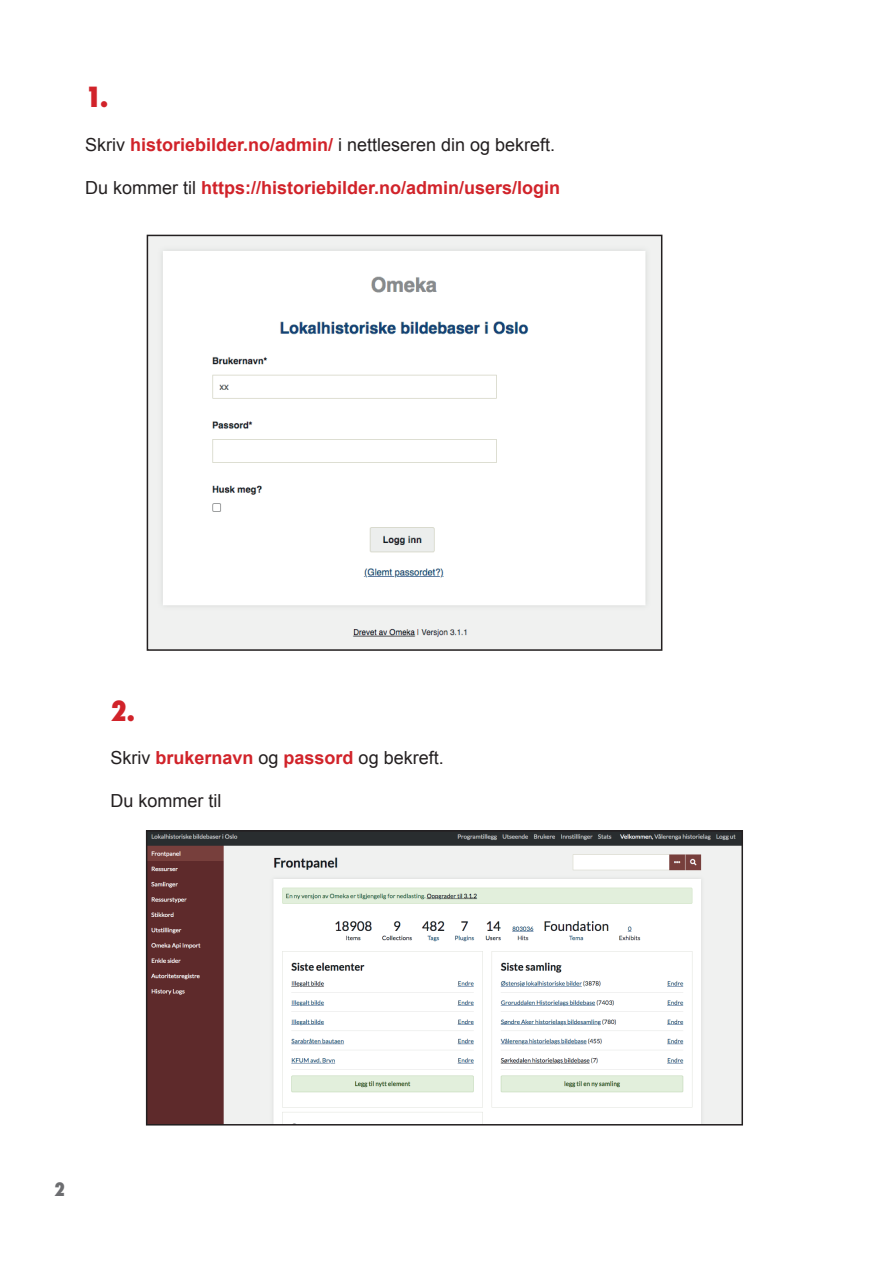
<style>
.page{position:relative;width:893px;height:1263px;background:#fff}
.page>*{position:absolute;margin:0;border:0;box-sizing:border-box;transform-origin:0 0}
.t1{font:800 condensed 27px "Futura";color:#d1232a}
.t2{font:18px "Arial";color:#231f20}
.t3{font:700 18px "Arial";color:#d1232a}
.t4{font:800 condensed 18px "Futura";color:#6c6d70}
.s1{font-weight:700;color:#d1232a}
.s2{font-weight:400;color:#231f20}
</style>
<div class="page">
<img style="left:150px;top:238px;width:509px;height:410px">
<div style="left:147px;top:235px;width:515px;height:416px;border:2px solid #231f20"></div>
<img style="left:149px;top:833px;width:591px;height:289px">
<div style="left:146px;top:830px;width:597px;height:295px;border:2px solid #231f20"></div>
<h1 class="t1" style="left:85px;top:79px;width:25px">1.</h1>
<p class="t2" style="left:85px;top:132px;width:472px">Skriv <span class="s1">historiebilder.no/admin/</span> i nettleseren din og bekreft.</p>
<p class="t3" style="left:85px;top:176px;width:477px"><span class="s2">Du kommer til</span> https://historiebilder.no/admin/users/login</p>
<h1 class="t1" style="left:111px;top:692px;width:26px">2.</h1>
<p class="t2" style="left:111px;top:746px;width:335px">Skriv <span class="s1">brukernavn</span> og <span class="s1">passord</span> og bekreft.</p>
<p class="t2" style="left:111px;top:789px;width:113px">Du kommer til</p>
<p class="t4" style="left:54px;top:1177px;width:12px">2</p>
</div>
